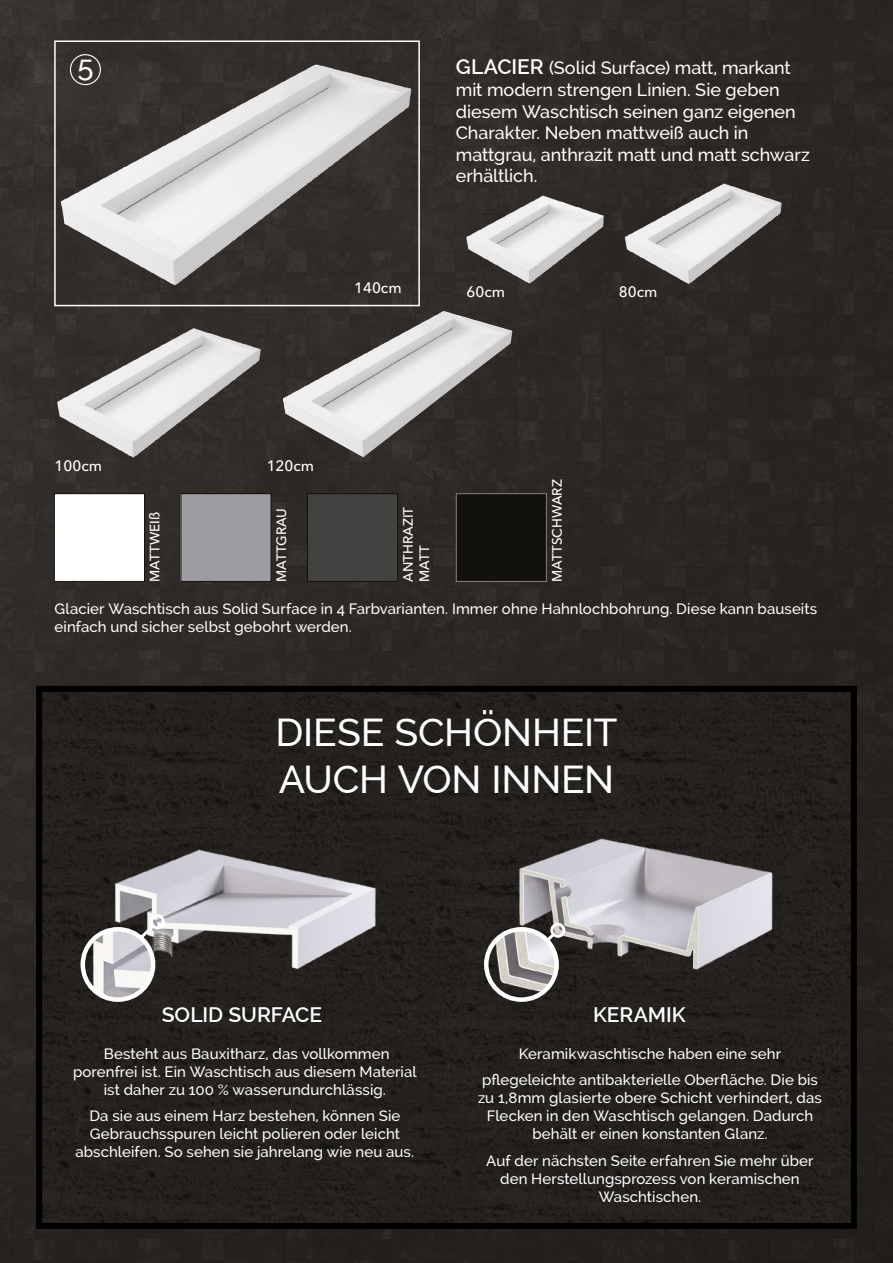
<style>
.page{position:relative;width:893px;height:1263px;background:#fff}
.page>*{position:absolute;margin:0;border:0;box-sizing:border-box;transform-origin:0 0}
.t1{font:500 39px/46.8px "Raleway";letter-spacing:-.005em;color:#fff}
.t2{font:500 29.25px "Raleway";color:#fff}
.t3{font:600 21px "Raleway";letter-spacing:-.005em;color:#fff}
.t4{font:500 18px/21.6px "Raleway";letter-spacing:-.005em;color:#fff}
.t5{font:500 15px/18px "Raleway";letter-spacing:.005em;color:#fff;text-align:center}
.t6{font:500 15px "Avenir Next LT Pro";color:#fff}
.t7{font:500 13.5px/16.2px "Avenir Next LT Pro";color:#fff}
.s1{font-weight:600;font-size:21px}
</style>
<div class="page">
<img style="left:0;top:0;width:893px;height:1263px">
<img style="left:43px;top:693px;width:807px;height:529px">
<div style="left:36px;top:686px;width:821px;height:543px;border:6px solid #000"></div>
<img style="left:57px;top:44px;width:360px;height:259px">
<div style="left:54px;top:41px;width:366px;height:265px;border:2px solid #fff"></div>
<div style="left:70px;top:54px;width:31px;height:31px;border:1px solid #fff;border-radius:50%"></div>
<img style="left:608px;top:182px;width:186px;height:104px">
<img style="left:282px;top:311px;width:230px;height:146px">
<img style="left:462px;top:191px;width:146px;height:95px">
<img style="left:54px;top:324px;width:213px;height:135px">
<div style="left:54px;top:494px;width:91px;height:87px;background:#fff"></div>
<div style="left:54px;top:493px;width:91px;height:89px;border:1px solid #12110c"></div>
<div style="left:181px;top:494px;width:90px;height:87px;background:#9d9ca1"></div>
<div style="left:181px;top:493px;width:90px;height:89px;border:1px solid #12110c"></div>
<div style="left:307px;top:494px;width:91px;height:87px;background:#424240"></div>
<div style="left:307px;top:493px;width:91px;height:89px;border:1px solid #12110c"></div>
<div style="left:456px;top:494px;width:90px;height:87px;background:#12110c"></div>
<div style="left:456px;top:493px;width:91px;height:89px;border:1px solid #848180"></div>
<img style="left:107px;top:822px;width:273px;height:162px">
<img style="left:507px;top:822px;width:286px;height:162px">
<img style="left:486px;top:929px;width:71px;height:71px;border-radius:35px">
<div style="left:484px;top:927px;width:75px;height:75px;border:4px solid #fff;border-radius:50%"></div>
<img style="left:83px;top:929px;width:70px;height:71px;border-radius:35px">
<div style="left:81px;top:927px;width:74px;height:75px;border:4px solid #fff;border-radius:50%"></div>
<svg style="left:543px;top:930px;width:15px;height:15px"></svg>
<div style="left:550px;top:923px;width:15px;height:15px;border:3px solid #fff;border-radius:50%"></div>
<svg style="left:136px;top:922px;width:21px;height:20px"></svg>
<div style="left:150px;top:914px;width:15px;height:15px;border:3px solid #fff;border-radius:50%"></div>
<h2 class="t2" style="left:77px;top:49px;width:18px">5</h2>
<p class="t4" style="left:456px;top:57px;width:356px"><span class="s1">GLACIER</span> (Solid Surface) matt, markant mit modern strengen Linien. Sie geben diesem Waschtisch seinen ganz eigenen Charakter. Neben mattweiß auch in mattgrau, anthrazit matt und matt schwarz erhältlich.</p>
<p class="t6" style="left:354px;top:279px;width:49px">140cm</p>
<p class="t6" style="left:619px;top:283px;width:40px">80cm</p>
<p class="t6" style="left:466px;top:283px;width:40px">60cm</p>
<p class="t6" style="left:55px;top:456px;width:49px">100cm</p>
<p class="t6" style="left:267px;top:456px;width:49px">120cm</p>
<p class="t7" style="left:147px;top:582px;width:71px;rotate:-90deg">MATTWEIß</p>
<p class="t7" style="left:273px;top:582px;width:75px;rotate:-90deg">MATTGRAU</p>
<p class="t7" style="left:400px;top:582px;width:76px;rotate:-90deg">ANTHRAZIT<br>MATT</p>
<p class="t7" style="left:549px;top:582px;width:104px;rotate:-90deg">MATTSCHWARZ</p>
<p class="t5" style="left:55px;top:600px;width:764px;text-align:left">Glacier Waschtisch aus Solid Surface in 4 Farbvarianten. Immer ohne Hahnlochbohrung. Diese kann bauseits einfach und sicher selbst gebohrt werden.</p>
<h1 class="t1" style="left:275px;top:709px;width:344px">DIESE SCHÖNHEIT<br>AUCH VON INNEN</h1>
<h3 class="t3" style="left:162px;top:1002px;width:162px">SOLID SURFACE</h3>
<h3 class="t3" style="left:593px;top:1002px;width:94px">KERAMIK</h3>
<p class="t5" style="left:73px;top:1044px;width:345px">Besteht aus Bauxitharz, das vollkommen porenfrei ist. Ein Waschtisch aus diesem Material ist daher zu 100 % wasserundurchlässig.</p>
<p class="t5" style="left:75px;top:1107px;width:340px">Da sie aus einem Harz bestehen, können Sie<br>Gebrauchsspuren leicht polieren oder leicht abschleifen. So sehen sie jahrelang wie neu aus.</p>
<p class="t5" style="left:482px;top:1040px;width:337px;line-height:26.5px">Keramikwaschtische haben eine sehr pflegeleichte antibakterielle Oberfläche. Die bis</p>
<p class="t5" style="left:478px;top:1089px;width:345px">zu 1,8mm glasierte obere Schicht verhindert, das<br>Flecken in den Waschtisch gelangen. Dadurch behält er einen konstanten Glanz.</p>
<p class="t5" style="left:486px;top:1151px;width:329px">Auf der nächsten Seite erfahren Sie mehr über den Herstellungsprozess von keramischen<br>Waschtischen.</p>
</div>
